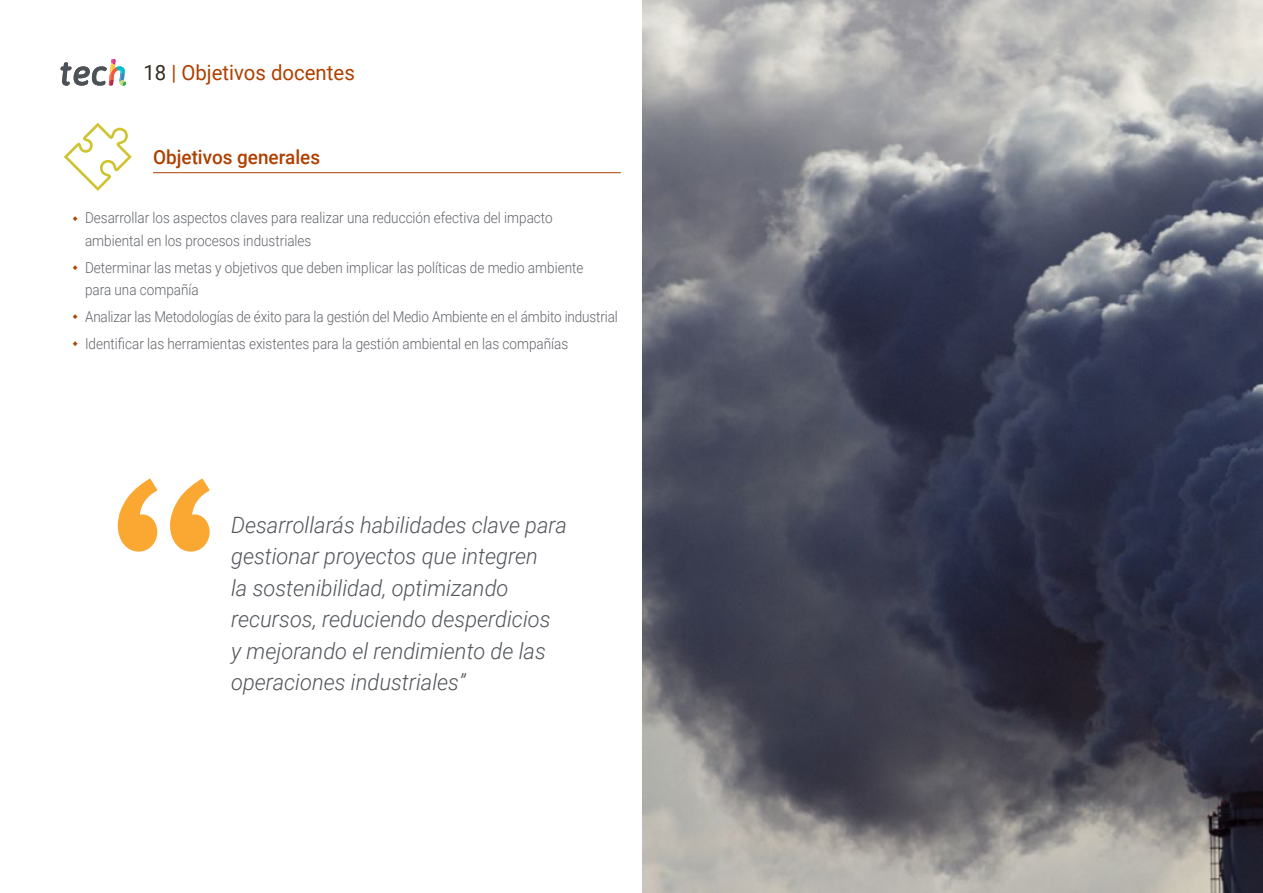
<style>
.page{position:relative;width:1263px;height:893px;background:#fff}
.page>*{position:absolute;margin:0;border:0;box-sizing:border-box;transform-origin:0 0}
.t1{font:italic 300 22.5px/31.5px "Roboto";color:#52555b}
.t2{font:21px "Roboto";color:#ae4000}
.t3{font:500 19.5px "Roboto";color:#ae4000}
.t4{font:300 15px/22.5px "Roboto";color:#61646a;scale:.9 1}
.s1{color:#312e20}
</style>
<div class="page">
<hr style="left:153px;top:172px;width:468px;height:1px;background:#ae4000">
<svg style="left:64px;top:123px;width:68px;height:68px"></svg>
<img style="left:642px;top:0;width:621px;height:893px">
<svg style="left:118px;top:478px;width:92px;height:74px"></svg>
<svg style="left:61px;top:59px;width:65px;height:27px"></svg>
<h2 class="t2" style="left:144px;top:57px;width:213px"><span class="s1">18</span> | Objetivos docentes</h2>
<h3 class="t3" style="left:153px;top:144px;width:169px">Objetivos generales</h3>
<p class="t4" style="left:85px;top:206px;width:521px">Desarrollar los aspectos claves para realizar una reducción efectiva del impacto ambiental en los procesos industriales</p>
<p class="t4" style="left:85px;top:255px;width:555px">Determinar las metas y objetivos que deben implicar las políticas de medio ambiente para una compañía</p>
<p class="t4" style="left:85px;top:303px;width:593px;line-height:26.7px">Analizar las Metodologías de éxito para la gestión del Medio Ambiente en el ámbito industrial<br>Identificar las herramientas existentes para la gestión ambiental en las compañías</p>
<h1 class="t1" style="left:231px;top:508px;width:337px">Desarrollarás habilidades clave para gestionar proyectos que integren<br>la sostenibilidad, optimizando recursos, reduciendo desperdicios<br>y mejorando el rendimiento de las operaciones industriales”</h1>
</div>
